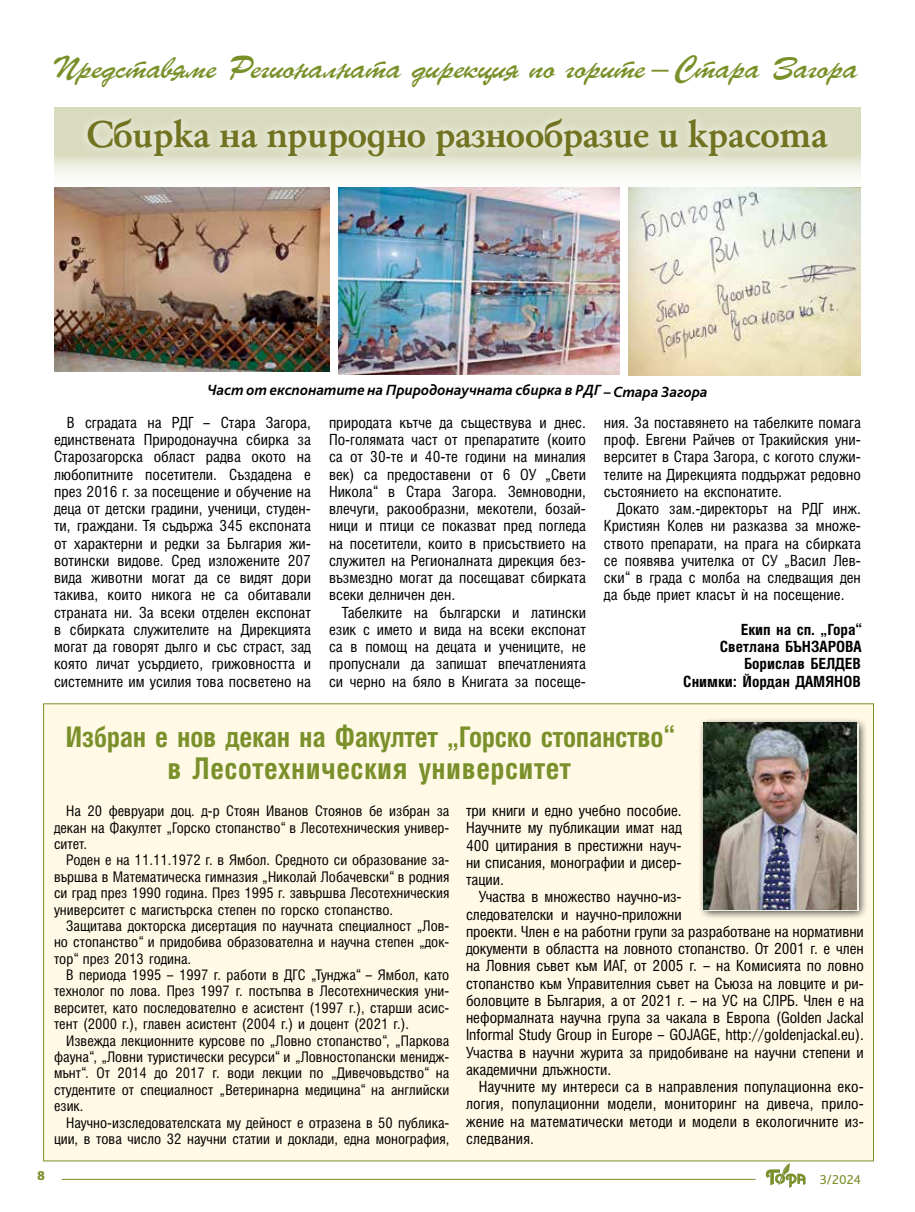
<style>
.page{position:relative;width:915px;height:1212px;background:#fff}
.page>*{position:absolute;margin:0;border:0;box-sizing:border-box;transform-origin:0 0}
.t1{font:700 40.5px "HS Garamond Pro";letter-spacing:-.02em;color:#717321}
.t2{font:31.2px "Parsek Cyrillic";letter-spacing:-.02em;color:#799029;scale:1.05 1}
.t3{font:700 30px "Hebar Condensed CYR";letter-spacing:.02em;color:#7a902a;scale:.96 1}
.t4{font:700 28.5px "Hebar Condensed CYR";letter-spacing:-.01em;color:#7a902a;scale:.96 1}
.t5{font:15.45px/17.2px "Hebar Condensed CYR";color:#000;text-align:justify}
.t6{font:700 15.45px/17.2px "Hebar Condensed CYR";color:#000;text-align:right}
.t7{font:italic 700 15.45px "Bliss Pro";color:#000}
.t8{font:14.7px/16.4px "Hebar Condensed CYR";color:#000;text-align:justify}
.t9{font:13.5px "Bliss Pro";color:#7a902a}
.t10{font:800 13.5px "Bliss Pro";color:#7a902a}
.s1{font-family:"Georgia Pro";color:#7a902a}
</style>
<div class="page">
<svg style="left:54px;top:107px;width:806px;height:94px"></svg>
<div style="left:78px;top:110px;width:758px;height:55px;background:#fff;opacity:.75"></div>
<img style="left:54px;top:188px;width:275px;height:183px">
<img style="left:338px;top:188px;width:281px;height:187px">
<img style="left:628px;top:188px;width:232px;height:187px">
<div style="left:44px;top:704px;width:829px;height:457px;background:#fff9e5"></div>
<div style="left:698px;top:718px;width:169px;height:202px;background:#000;opacity:.75"></div>
<img style="left:703px;top:723px;width:153px;height:186px">
<hr style="left:62px;top:1179px;width:693px;height:1px;background:#7a902a">
<svg style="left:765px;top:1163px;width:40px;height:25px"></svg>
<h2 class="t2" style="left:51px;top:49px;width:770px">Представяме Регионалната дирекция по горите <span class="s1">–</span> Стара Загора</h2>
<h1 class="t1" style="left:86px;top:107px;width:743px">Сбирка на природно разнообразие и красота</h1>
<p class="t7" style="left:207px;top:381px;width:502px">Част от експонатите на Природонаучната сбирка в РДГ – Стара Загора</p>
<p class="t5" style="left:54px;top:414px;width:258px;text-indent:13px">В сградата на РДГ – Стара Загора, единствената Природонаучна сбирка за Старозагорска област радва окото на любопитните посетители. Създадена е през 2016 г. за посещение и обучение на деца от детски градини, ученици, студен&shy;ти, граждани. Тя съдържа 345 експоната от характерни и редки за България жи&shy;вотински видове. Сред изложените 207 вида животни могат да се видят дори такива, които никога не са обитавали страната ни. За всеки отделен експонат в сбирката служителите на Дирекцията могат да говорят дълго и със страст, зад която личат усърдието, грижовността и системните им усилия това посветено на</p>
<p class="t5" style="left:329px;top:414px;width:258px">природата кътче да съществува и днес.<br>По-голямата част от препаратите (които са от 30-те и 40-те години на миналия век) са предоставени от 6 ОУ „Свети Никола“ в Стара Загора. Земноводни, влечуги, ракообразни, мекотели, бозай&shy;ници и птици се показват пред погледа на посетители, които в присъствието на служител на Регионалната дирекция без&shy;възмездно могат да посещават сбирката всеки делничен ден.</p>
<p class="t5" style="left:329px;top:604px;width:258px;text-indent:13px">Табелките на български и латински език с името и вида на всеки експонат са в помощ на децата и учениците, не пропуснали да запишат впечатленията си черно на бяло в Книгата за посеще-</p>
<p class="t5" style="left:603px;top:414px;width:258px">ния. За поставянето на табелките помага проф. Евгени Райчев от Тракийския уни&shy;верситет в Стара Загора, с когото служи&shy;телите на Дирекцията поддържат редовно състоянието на експонатите.</p>
<p class="t5" style="left:603px;top:500px;width:258px;text-indent:13px">Докато зам.-директорът на РДГ инж.<br>Кристиян Колев ни разказва за множе&shy;ството препарати, на прага на сбирката се появява учителка от СУ „Васил Лев&shy;ски“ в града с молба на следващия ден да бъде приет класът є на посещение.</p>
<p class="t6" style="left:683px;top:621px;width:181px">Екип на сп. „Гора“<br>Светлана БЪНЗАРОВА<br>Борислав БЕЛДЕВ<br>Снимки: Йордан ДАМЯНОВ</p>
<h3 class="t4" style="left:66px;top:720px;width:636px">Избран е нов декан на Факултет „Горско стопанство“</h3>
<h3 class="t3" style="left:167px;top:750px;width:422px">в Лесотехническия университет</h3>
<p class="t5" style="left:466px;top:802px;width:217px">три книги и едно учебно пособие.<br>Научните му публикации имат над 400 цитирания в престижни науч&shy;ни списания, монографии и дисер&shy;тации.</p>
<p class="t5" style="left:466px;top:888px;width:399px;text-align:left;text-indent:13px">Участва в множество научно-из-<br>следователски и научно-приложни<br>проекти. Член е на работни групи за разработване на нормативни документи в областта на ловното стопанство. От 2001 г. е член на Ловния съвет към ИАГ, от 2005 г. – на Комисията по ловно стопанство към Управителния съвет на Съюза на ловците и ри&shy;боловците в България, а от 2021 г. – на УС на СЛРБ. Член е на неформалната научна група за чакала в Европа (Golden Jackal Informal Study Group in Europe – GOJAGE, http://goldenjackal.eu).<br>Участва в научни журита за придобиване на научни степени и академични длъжности.</p>
<p class="t5" style="left:466px;top:1078px;width:399px;text-indent:13px">Научните му интереси са в направления популационна еко&shy;логия, популационни модели, мониторинг на дивеча, прило&shy;жение на математически методи и модели в екологичните из&shy;следвания.</p>
<p class="t8" style="left:54px;top:803px;width:397px;text-indent:12px">На 20 февруари доц. д-р Стоян Иванов Стоянов бе избран за декан на Факултет „Горско стопанство“ в Лесотехническия универ&shy;ситет.</p>
<p class="t8" style="left:54px;top:852px;width:397px;text-indent:12px">Роден е на 11.11.1972 г. в Ямбол. Средното си образование за&shy;вършва в Математическа гимназия „Николай Лобачевски“ в родния си град през 1990 година. През 1995 г. завършва Лесотехническия университет с магистърска степен по горско стопанство.</p>
<p class="t8" style="left:54px;top:918px;width:397px;text-indent:12px">Защитава докторска дисертация по научната специалност „Лов&shy;но стопанство“ и придобива образователна и научна степен „док&shy;тор“ през 2013 година.</p>
<p class="t8" style="left:54px;top:967px;width:397px;text-indent:12px">В периода 1995 – 1997 г. работи в ДГС „Тунджа“ – Ямбол, като технолог по лова. През 1997 г. постъпва в Лесотехническия уни&shy;верситет, като последователно е асистент (1997 г.), старши асис&shy;тент (2000 г.), главен асистент (2004 г.) и доцент (2021 г.).</p>
<p class="t8" style="left:54px;top:1032px;width:397px;text-indent:12px">Извежда лекционните курсове по „Ловно стопанство“, „Паркова фауна“, „Ловни туристически ресурси“ и „Ловностопански менидж&shy;мънт“. От 2014 до 2017 г. води лекции по „Дивечовъдство“ на студентите от специалност „Ветеринарна медицина“ на английски език.</p>
<p class="t8" style="left:54px;top:1114px;width:397px;text-align:right">Научно-изследователската му дейност е отразена в 50 публика&shy;ции, в това число 32 научни статии и доклади, една монография,</p>
<p class="t10" style="left:37px;top:1167px;width:9px">8</p>
<p class="t9" style="left:819px;top:1171px;width:43px">3/2024</p>
</div>
